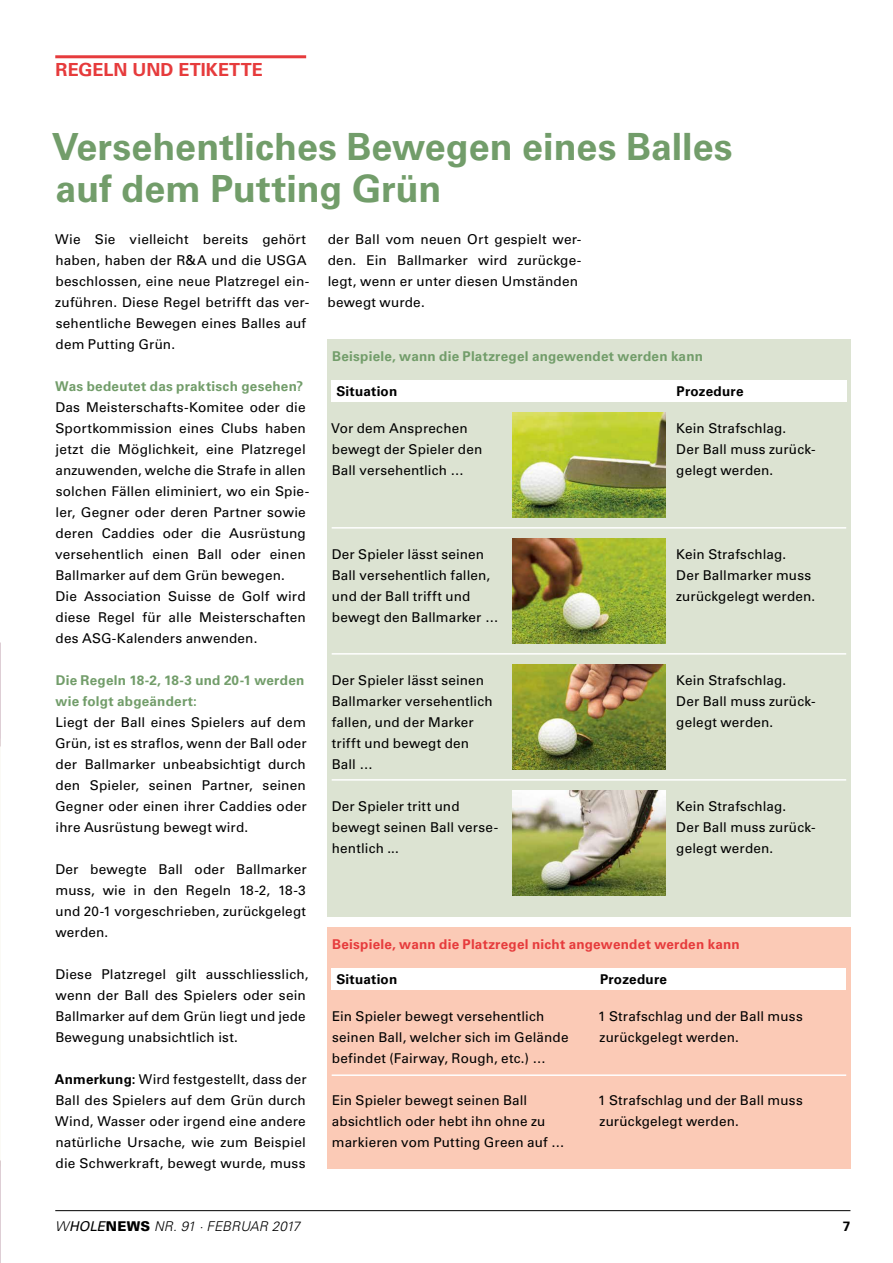
<style>
.page{position:relative;width:893px;height:1263px;background:#fff}
.page>*{position:absolute;margin:0;border:0;box-sizing:border-box;transform-origin:0 0}
.t1{font:700 37.5px/42px "Univers LT Std";color:#729d6a}
.t2{font:700 18px "Univers LT Std";letter-spacing:.005em;color:#e63b3c}
.t3{font:13.5px/21px "Univers LT Std";letter-spacing:.01em;color:#000}
.t4{font:700 13.5px/21px "Univers LT Std";letter-spacing:.02em;color:#729d6a}
.t5{font:700 13.5px "Univers LT Std";letter-spacing:.015em;color:#e63b3c}
.t6{font:700 13.5px "Univers LT Std";letter-spacing:.015em;color:#000}
.t7{font:italic 300 13.5px "Univers LT Std";letter-spacing:-.005em;color:#000}
.s1{font-weight:700}
.s2{font-weight:400}
.s3{font-weight:900;font-style:normal}
</style>
<div class="page">
<hr style="left:55px;top:1210px;width:795px;height:1px;background:#000">
<div style="left:327px;top:339px;width:523px;height:577px;background:#dce3d2"></div>
<hr style="left:55px;top:55px;width:251px;height:3px;background:#e63b3c">
<svg style="left:0;top:670px;width:1px;height:76px"></svg>
<div style="left:332px;top:381px;width:170px;height:21px;background:#fff"></div>
<div style="left:502px;top:381px;width:174px;height:21px;background:#fff"></div>
<div style="left:676px;top:381px;width:170px;height:21px;background:#fff"></div>
<img style="left:512px;top:412px;width:153px;height:105px">
<div style="left:327px;top:927px;width:523px;height:241px;background:#fbcab6"></div>
<div style="left:332px;top:969px;width:170px;height:21px;background:#fff"></div>
<div style="left:502px;top:969px;width:174px;height:21px;background:#fff"></div>
<div style="left:600px;top:969px;width:246px;height:21px;background:#fff"></div>
<img style="left:512px;top:538px;width:153px;height:105px">
<img style="left:512px;top:664px;width:153px;height:105px">
<img style="left:512px;top:790px;width:153px;height:105px">
<hr style="left:332px;top:527px;width:514px;height:2px;background:#fff">
<hr style="left:332px;top:1074px;width:514px;height:2px;background:#fff">
<hr style="left:332px;top:653px;width:514px;height:2px;background:#fff">
<hr style="left:332px;top:779px;width:514px;height:2px;background:#fff">
<h2 class="t2" style="left:56px;top:59px;width:209px">REGELN UND ETIKETTE</h2>
<h1 class="t1" style="left:52px;top:126px;width:682px">Versehentliches Bewegen eines Balles auf dem Putting Grün</h1>
<p class="t3" style="left:55px;top:229px;width:256px">Wie Sie vielleicht bereits gehört haben, haben der R&amp;A und die USGA beschlossen, eine neue Platzregel ein&shy;zuführen. Diese Regel betrifft das ver&shy;sehentliche Bewegen eines Balles auf dem Putting Grün.</p>
<p class="t4" style="left:55px;top:376px;width:249px">Was bedeutet das praktisch gesehen?</p>
<p class="t3" style="left:55px;top:397px;width:256px">Das Meisterschafts-Komitee oder die Sportkommission eines Clubs haben jetzt die Möglichkeit, eine Platzregel anzuwenden, welche die Strafe in allen solchen Fällen eliminiert, wo ein Spie&shy;ler, Gegner oder deren Partner sowie deren Caddies oder die Ausrüstung versehentlich einen Ball oder einen Ballmarker auf dem Grün bewegen.<br>Die Association Suisse de Golf wird diese Regel für alle Meisterschaften des ASG-Kalenders anwenden.</p>
<p class="t4" style="left:56px;top:670px;width:250px">Die Regeln 18-2, 18-3 und 20-1 werden wie folgt abgeändert:</p>
<p class="t3" style="left:55px;top:712px;width:253px;text-align:justify">Liegt der Ball eines Spielers auf dem Grün, ist es straflos, wenn der Ball oder der Ballmarker unbeabsichtigt durch den Spieler, seinen Partner, seinen Gegner oder einen ihrer Caddies oder ihre Ausrüstung bewegt wird.</p>
<p class="t3" style="left:55px;top:859px;width:253px;text-align:justify">Der bewegte Ball oder Ballmarker muss, wie in den Regeln 18-2, 18-3 und 20-1 vorgeschrieben, zurückgelegt werden.</p>
<p class="t3" style="left:55px;top:964px;width:255px">Diese Platzregel gilt ausschliesslich, wenn der Ball des Spielers oder sein Ballmarker auf dem Grün liegt und jede Bewegung unabsichtlich ist.</p>
<p class="t3" style="left:55px;top:1069px;width:253px;text-align:justify"><span class="s1">Anmerkung:</span> Wird festgestellt, dass der Ball des Spielers auf dem Grün durch Wind, Wasser oder irgend eine andere natürliche Ursache, wie zum Beispiel die Schwerkraft, bewegt wurde, muss</p>
<p class="t3" style="left:328px;top:229px;width:255px">der Ball vom neuen Ort gespielt wer&shy;den. Ein Ballmarker wird zurückge&shy;legt, wenn er unter diesen Umständen bewegt wurde.</p>
<p class="t4" style="left:332px;top:346px;width:372px">Beispiele, wann die Platzregel angewendet werden kann</p>
<p class="t6" style="left:336px;top:384px;width:62px">Situation</p>
<p class="t6" style="left:677px;top:384px;width:68px">Prozedure</p>
<p class="t3" style="left:676px;top:418px;width:140px">Kein Strafschlag.<br>Der Ball muss zurück&shy;gelegt werden.</p>
<p class="t3" style="left:331px;top:418px;width:153px">Vor dem Ansprechen bewegt der Spieler den<br>Ball versehentlich …</p>
<p class="t3" style="left:676px;top:544px;width:141px">Kein Strafschlag.<br>Der Ballmarker muss zurückgelegt werden.</p>
<p class="t3" style="left:332px;top:544px;width:168px">Der Spieler lässt seinen<br>Ball versehentlich fallen, und der Ball trifft und bewegt den Ballmarker …</p>
<p class="t3" style="left:676px;top:670px;width:140px">Kein Strafschlag.<br>Der Ball muss zurück&shy;gelegt werden.</p>
<p class="t3" style="left:332px;top:670px;width:163px">Der Spieler lässt seinen<br>Ballmarker versehentlich fallen, und der Marker trifft und bewegt den<br>Ball …</p>
<p class="t3" style="left:332px;top:796px;width:168px">Der Spieler tritt und bewegt seinen Ball verse&shy;hentlich ...</p>
<p class="t3" style="left:676px;top:796px;width:140px">Kein Strafschlag.<br>Der Ball muss zurück&shy;gelegt werden.</p>
<p class="t5" style="left:332px;top:937px;width:409px">Beispiele, wann die Platzregel nicht angewendet werden kann</p>
<p class="t6" style="left:336px;top:972px;width:62px">Situation</p>
<p class="t6" style="left:600px;top:972px;width:68px">Prozedure</p>
<p class="t3" style="left:598px;top:1006px;width:206px">1 Strafschlag und der Ball muss zurückgelegt werden.</p>
<p class="t3" style="left:332px;top:1006px;width:238px">Ein Spieler bewegt versehentlich seinen Ball, welcher sich im Gelände befindet (Fairway, Rough, etc.) …</p>
<p class="t3" style="left:332px;top:1090px;width:234px">Ein Spieler bewegt seinen Ball absichtlich oder hebt ihn ohne zu markieren vom Putting Green auf …</p>
<p class="t3" style="left:598px;top:1090px;width:206px">1 Strafschlag und der Ball muss zurückgelegt werden.</p>
<p class="t7" style="left:55px;top:1218px;width:246px">W<span class="s2">HOLE</span><span class="s3">NEWS</span> NR. 91 · FEBRUAR 2017</p>
<p class="t6" style="left:843px;top:1219px;width:9px">7</p>
</div>
